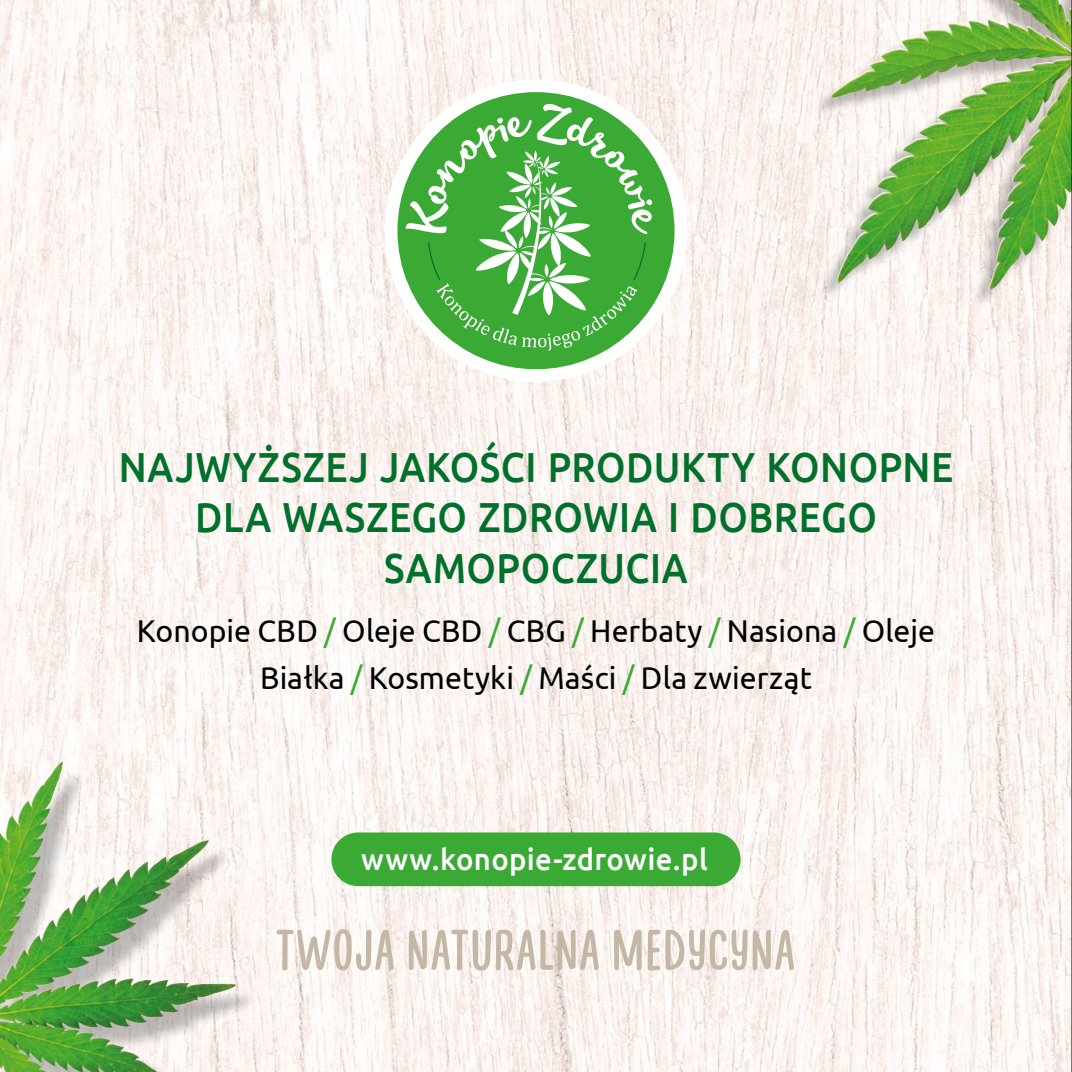
<style>
.page{position:relative;width:1072px;height:1072px;background:#fff}
.page>*{position:absolute;margin:0;border:0;box-sizing:border-box;transform-origin:0 0}
.t1{font:500 70px "Lifehack Sans";letter-spacing:.02em;color:#c4b7a6}
.t2{font:500 42px/50.4px "Ubuntu";letter-spacing:.015em;color:#00702a;text-align:center;scale:.9 1}
.t3{font:31.5px/47.6px "Ubuntu";letter-spacing:.005em;color:#000;text-align:center;scale:.96 1}
.t4{font:500 30.45px "Ubuntu";letter-spacing:.01em;color:#fff;scale:.96 1}
.s1{color:#3aaa35}
</style>
<div class="page">
<img style="left:0;top:0;width:1071px;height:1071px">
<div style="left:385px;top:79px;width:302px;height:303px;background:#fff;border-radius:50%"></div>
<div style="left:813px;top:0;width:258px;height:308px;background:#000;opacity:.26"></div>
<img style="left:1011px;top:0;width:60px;height:25px">
<div style="left:0;top:668px;width:355px;height:403px;background:#000;opacity:.26"></div>
<img style="left:0;top:660px;width:61px;height:147px">
<div style="left:397px;top:92px;width:277px;height:277px;background:#3aaa35;border-radius:50%"></div>
<svg style="left:405px;top:103px;width:247px;height:248px"></svg>
<div style="left:331px;top:832px;width:409px;height:54px;background:#3aaa35;border-radius:27px"></div>
<hr style="left:1071px;top:0;width:1px;height:1071px;background:#000">
<h2 class="t2" style="left:119px;top:440px;width:928px">NAJWYŻSZEJ JAKOŚCI PRODUKTY KONOPNE<br>DLA WASZEGO ZDROWIA I DOBREGO<br>SAMOPOCZUCIA</h2>
<p class="t3" style="left:137px;top:605px;width:833px">Konopie CBD <span class="s1">/</span> Oleje CBD <span class="s1">/</span> CBG <span class="s1">/</span> Herbaty <span class="s1">/</span> Nasiona <span class="s1">/</span> Oleje<br>Białka <span class="s1">/</span> Kosmetyki <span class="s1">/</span> Maści <span class="s1">/</span> Dla zwierząt</p>
<p class="t4" style="left:361px;top:839px;width:362px">www.konopie-zdrowie.pl</p>
<h1 class="t1" style="left:277px;top:910px;width:520px">twoja naturalna medycyna</h1>
</div>
